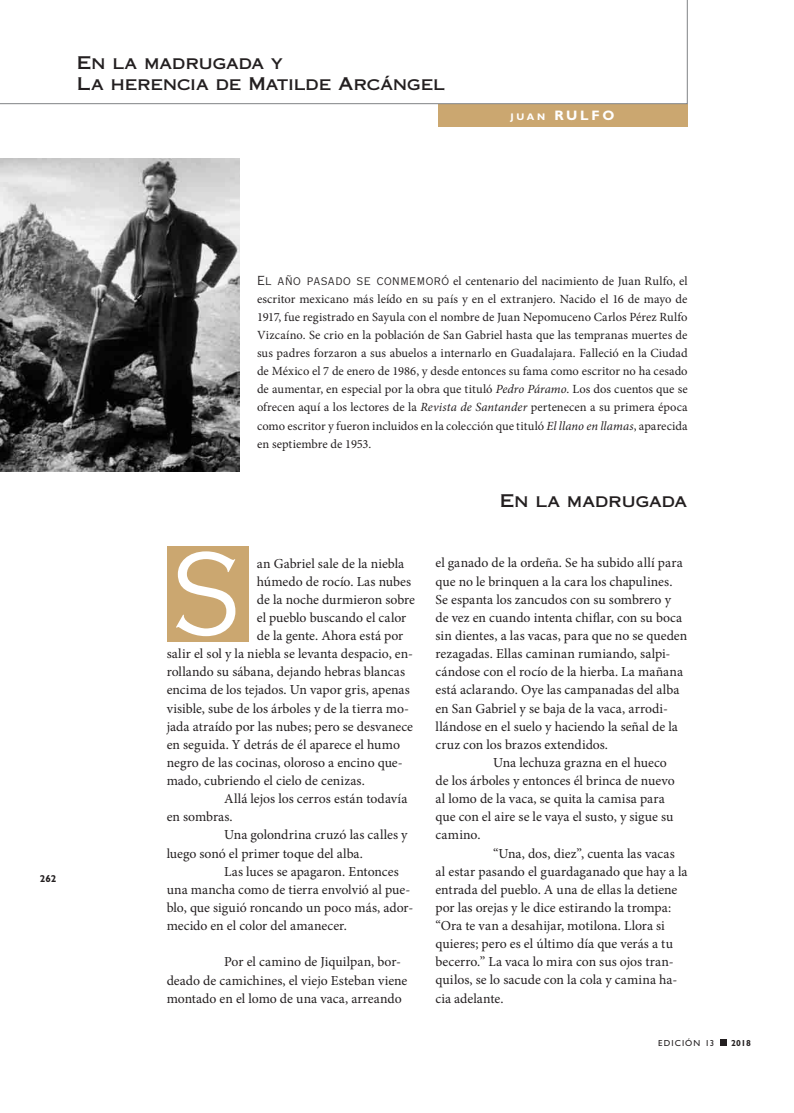
<style>
.page{position:relative;width:794px;height:1113px;background:#fff}
.page>*{position:absolute;margin:0;border:0;box-sizing:border-box;transform-origin:0 0}
.t1{font:113.38px "Copperplate Gothic Std 29 AB";color:#fff}
.t2{font:17.5px/21px "Copperplate Gothic Std 31 AB";letter-spacing:-.015em;color:#231f20}
.t3{font:13.75px/18.1px "Minion Pro";color:#231f20}
.t4{font:700 13.75px "Gill Sans Std";letter-spacing:.2em;color:#fff}
.t5{font:12.5px/18.1px "Minion Pro";color:#231f20;text-align:justify}
.t6{font:700 10px "Gill Sans Std";color:#231f20}
.t7{font:8.75px "Gill Sans Std";letter-spacing:.125em;color:#231f20}
.t8{font:700 8.75px "Gill Sans Std";color:#231f20}
.s1{font-size:9.62px}
.s2{font-family:"Copperplate Gothic Std 29 AB"}
.s3{font-style:italic}
</style>
<div class="page">
<svg style="left:720px;top:1040px;width:6px;height:6px"></svg>
<div style="left:437px;top:100px;width:250px;height:26px;background:#cba770"></div>
<svg style="left:0;top:0;width:687px;height:104px"></svg>
<div style="left:167px;top:546px;width:81px;height:96px;background:#cba770"></div>
<img style="left:0;top:159px;width:239px;height:312px">
<p class="t2" style="left:77px;top:52px;width:369px">En la madrugada y<br>La herencia de Matilde Arcángel</p>
<p class="t4" style="left:510px;top:107px;width:105px"><span class="s1">JUAN</span> RULFO</p>
<p class="t6" style="left:40px;top:872px;width:18px">262</p>
<p class="t5" style="left:257px;top:271px;width:432px"><span class="s2">El año pasado se conmemoró</span> el centenario del nacimiento de Juan Rulfo, el escritor mexicano más leído en su país y en el extranjero. Nacido el 16 de mayo de 1917, fue registrado en Sayula con el nombre de Juan Nepomuceno Carlos Pérez Rulfo Vizcaíno. Se crio en la población de San Gabriel hasta que las tempranas muertes de sus padres forzaron a sus abuelos a internarlo en Guadalajara. Falleció en la Ciudad de México el 7 de enero de 1986, y desde entonces su fama como escritor no ha cesado de aumentar, en especial por la obra que tituló <span class="s3">Pedro Páramo</span>. Los dos cuentos que se ofrecen aquí a los lectores de la <span class="s3">Revista de Santander</span> pertenecen a su primera época como escritor y fueron incluidos en la colección que tituló <span class="s3">El llano en llamas</span>, aparecida en septiembre de 1953.</p>
<h1 class="t1" style="left:172px;top:527px;width:71px">S</h1>
<p class="t3" style="left:257px;top:554px;width:149px">an Gabriel sale de la niebla</p>
<p class="t3" style="left:257px;top:572px;width:156px">húmedo de rocío. Las nubes</p>
<p class="t3" style="left:257px;top:590px;width:160px">de la noche durmieron sobre</p>
<p class="t3" style="left:257px;top:608px;width:151px">el pueblo buscando el calor</p>
<p class="t3" style="left:257px;top:626px;width:148px">de la gente. Ahora está por</p>
<p class="t3" style="left:167px;top:645px;width:248px">salir el sol y la niebla se levanta despacio, en-</p>
<p class="t3" style="left:167px;top:663px;width:240px">rollando su sábana, dejando hebras blancas</p>
<p class="t3" style="left:167px;top:681px;width:245px">encima de los tejados. Un vapor gris, apenas</p>
<p class="t3" style="left:167px;top:699px;width:244px">visible, sube de los árboles y de la tierra mo-</p>
<p class="t3" style="left:167px;top:717px;width:248px">jada atraído por las nubes; pero se desvanece</p>
<p class="t3" style="left:167px;top:735px;width:235px">en seguida. Y detrás de él aparece el humo</p>
<p class="t3" style="left:167px;top:753px;width:237px">negro de las cocinas, oloroso a encino que-</p>
<p class="t3" style="left:167px;top:771px;width:200px">mado, cubriendo el cielo de cenizas.</p>
<p class="t3" style="left:224px;top:790px;width:185px">Allá lejos los cerros están todavía</p>
<p class="t3" style="left:167px;top:808px;width:68px">en sombras.</p>
<p class="t3" style="left:224px;top:826px;width:185px">Una golondrina cruzó las calles y</p>
<p class="t3" style="left:167px;top:844px;width:198px">luego sonó el primer toque del alba.</p>
<p class="t3" style="left:224px;top:862px;width:176px">Las luces se apagaron. Entonces</p>
<p class="t3" style="left:167px;top:880px;width:245px">una mancha como de tierra envolvió al pue-</p>
<p class="t3" style="left:167px;top:898px;width:248px">blo, que siguió roncando un poco más, ador-</p>
<p class="t3" style="left:167px;top:916px;width:182px">mecido en el color del amanecer.</p>
<p class="t3" style="left:167px;top:953px;width:242px;text-indent:58px">Por el camino de Jiquilpan, bor&shy;deado de camichines, el viejo Esteban viene montado en el lomo de una vaca, arreando</p>
<p class="t2" style="left:500px;top:490px;width:189px">En la madrugada</p>
<p class="t3" style="left:435px;top:554px;width:249px">el ganado de la ordeña. Se ha subido allí para</p>
<p class="t3" style="left:435px;top:572px;width:238px">que no le brinquen a la cara los chapulines.</p>
<p class="t3" style="left:435px;top:590px;width:237px">Se espanta los zancudos con su sombrero y</p>
<p class="t3" style="left:435px;top:608px;width:248px">de vez en cuando intenta chiflar, con su boca</p>
<p class="t3" style="left:435px;top:626px;width:253px">sin dientes, a las vacas, para que no se queden</p>
<p class="t3" style="left:435px;top:644px;width:236px">rezagadas. Ellas caminan rumiando, salpi-</p>
<p class="t3" style="left:435px;top:663px;width:249px">cándose con el rocío de la hierba. La mañana</p>
<p class="t3" style="left:435px;top:681px;width:245px">está aclarando. Oye las campanadas del alba</p>
<p class="t3" style="left:435px;top:699px;width:234px">en San Gabriel y se baja de la vaca, arrodi-</p>
<p class="t3" style="left:435px;top:717px;width:244px">llándose en el suelo y haciendo la señal de la</p>
<p class="t3" style="left:435px;top:735px;width:174px">cruz con los brazos extendidos.</p>
<p class="t3" style="left:493px;top:753px;width:175px">Una lechuza grazna en el hueco</p>
<p class="t3" style="left:435px;top:771px;width:241px">de los árboles y entonces él brinca de nuevo</p>
<p class="t3" style="left:435px;top:789px;width:231px">al lomo de la vaca, se quita la camisa para</p>
<p class="t3" style="left:435px;top:808px;width:239px">que con el aire se le vaya el susto, y sigue su</p>
<p class="t3" style="left:435px;top:826px;width:47px">camino.</p>
<p class="t3" style="left:493px;top:844px;width:183px">“Una, dos, diez”, cuenta las vacas</p>
<p class="t3" style="left:435px;top:862px;width:254px">al estar pasando el guardaganado que hay a la</p>
<p class="t3" style="left:435px;top:880px;width:243px">entrada del pueblo. A una de ellas la detiene</p>
<p class="t3" style="left:435px;top:898px;width:237px">por las orejas y le dice estirando la trompa:</p>
<p class="t3" style="left:435px;top:916px;width:231px">“Ora te van a desahijar, motilona. Llora si</p>
<p class="t3" style="left:435px;top:934px;width:239px">quieres; pero es el último día que verás a tu</p>
<p class="t3" style="left:435px;top:953px;width:240px">becerro.” La vaca lo mira con sus ojos tran-</p>
<p class="t3" style="left:435px;top:971px;width:243px">quilos, se lo sacude con la cola y camina ha-</p>
<p class="t3" style="left:435px;top:989px;width:70px">cia adelante.</p>
<p class="t7" style="left:658px;top:1038px;width:57px">EDICIÓN 13</p>
<p class="t8" style="left:731px;top:1037px;width:21px">2018</p>
</div>
